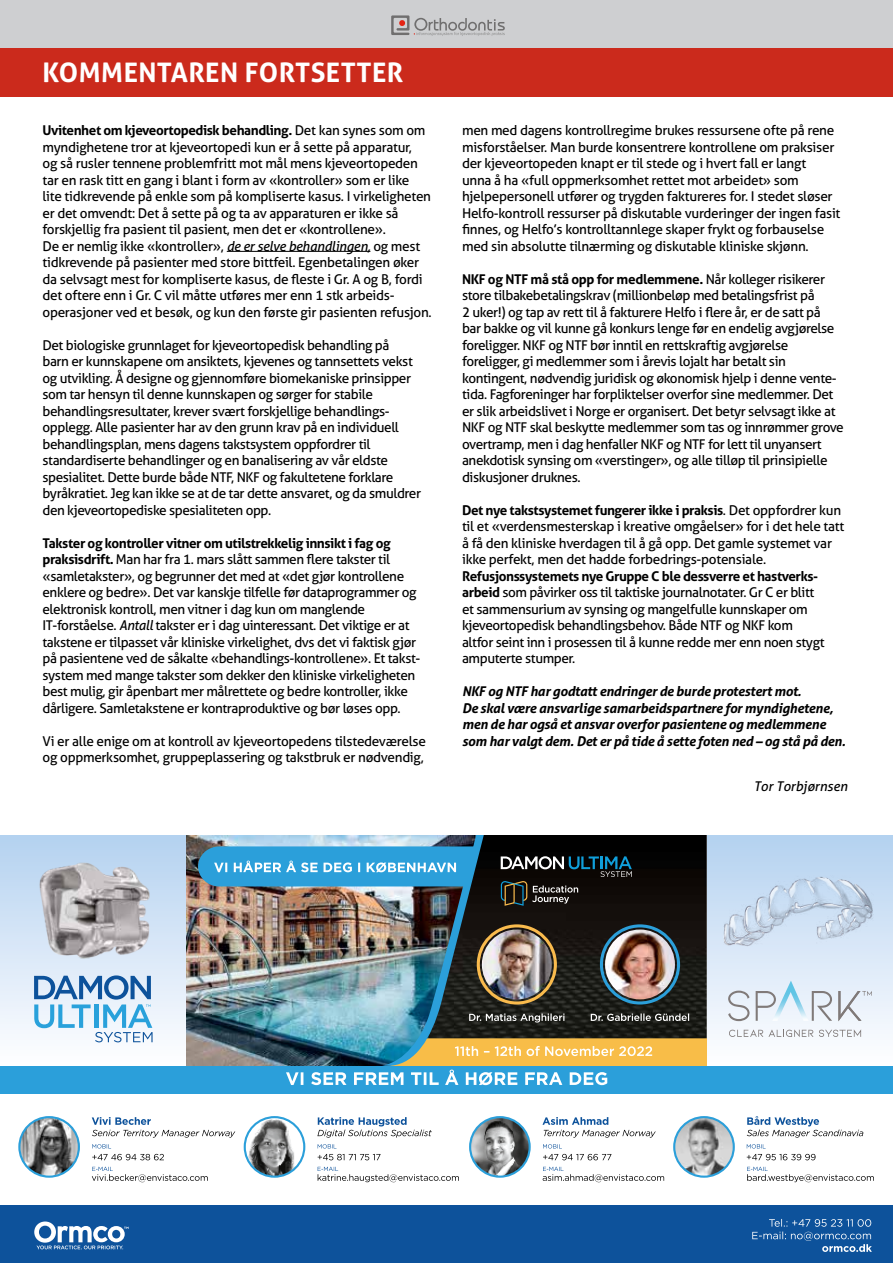
<style>
.page{position:relative;width:893px;height:1263px;background:#fff}
.page>*{position:absolute;margin:0;border:0;box-sizing:border-box;transform-origin:0 0}
.t1{font:700 27px "Aller";letter-spacing:.015em;color:#fff}
.t2{font:13.5px/16.5px "Aller";letter-spacing:-.03em;color:#000}
.t3{font:italic 700 13.5px/16.5px "Aller";letter-spacing:-.02em;color:#000}
.t4{font:italic 13.5px "Aller";color:#000}
.s1{font-weight:700}
.s2{font-style:italic}
</style>
<div class="page">
<div style="left:0;top:0;width:893px;height:51px;background:#cecfd1"></div>
<div style="left:0;top:48px;width:893px;height:49px;background:#cb2a1c"></div>
<svg style="left:391px;top:15px;width:114px;height:21px"></svg>
<hr style="left:227px;top:251px;width:143px;height:1px;background:#000">
<img style="left:21px;top:1119px;width:56px;height:56px">
<div style="left:18px;top:1116px;width:62px;height:62px;border:2px solid #2b9fda;border-radius:30px"></div>
<svg style="left:92px;top:1117px;width:143px;height:20px"></svg>
<svg style="left:92px;top:1144px;width:17px;height:4px"></svg>
<svg style="left:92px;top:1154px;width:72px;height:6px"></svg>
<svg style="left:92px;top:1167px;width:116px;height:15px"></svg>
<img style="left:245px;top:1117px;width:59px;height:60px;border-radius:29px">
<div style="left:244px;top:1116px;width:61px;height:62px;border:2px solid #2b9fda;border-radius:30px"></div>
<svg style="left:317px;top:1117px;width:115px;height:20px"></svg>
<svg style="left:318px;top:1144px;width:17px;height:4px"></svg>
<svg style="left:318px;top:1154px;width:62px;height:6px"></svg>
<svg style="left:318px;top:1167px;width:141px;height:15px"></svg>
<img style="left:470px;top:1117px;width:60px;height:60px;border-radius:30px">
<div style="left:469px;top:1116px;width:62px;height:62px;border:2px solid #2b9fda;border-radius:30px"></div>
<svg style="left:542px;top:1117px;width:114px;height:20px"></svg>
<svg style="left:543px;top:1144px;width:17px;height:4px"></svg>
<svg style="left:747px;top:1144px;width:17px;height:4px"></svg>
<svg style="left:543px;top:1154px;width:68px;height:6px"></svg>
<svg style="left:747px;top:1154px;width:68px;height:6px"></svg>
<svg style="left:543px;top:1167px;width:121px;height:15px"></svg>
<img style="left:676px;top:1119px;width:56px;height:56px">
<div style="left:673px;top:1116px;width:62px;height:62px;border:2px solid #2b9fda;border-radius:30px"></div>
<svg style="left:747px;top:1116px;width:116px;height:21px"></svg>
<svg style="left:747px;top:1167px;width:127px;height:15px"></svg>
<div style="left:0;top:1205px;width:893px;height:58px;background:#0d529b"></div>
<svg style="left:752px;top:1219px;width:120px;height:33px"></svg>
<svg style="left:34px;top:1221px;width:95px;height:28px"></svg>
<div style="left:0;top:836px;width:186px;height:229px;background:linear-gradient(to bottom,#b5d2f0,#fefeff)"></div>
<img style="left:26px;top:837px;width:133px;height:144px">
<svg style="left:707px;top:836px;width:186px;height:202px"></svg>
<img style="left:707px;top:852px;width:186px;height:126px">
<img style="left:186px;top:836px;width:12px;height:229px">
<div style="left:0;top:1065px;width:893px;height:28px;background:#2b9fda"></div>
<svg style="left:728px;top:991px;width:21px;height:30px"></svg>
<svg style="left:756px;top:991px;width:16px;height:30px"></svg>
<svg style="left:812px;top:991px;width:20px;height:30px"></svg>
<img style="left:772px;top:980px;width:37px;height:41px">
<svg style="left:729px;top:1029px;width:84px;height:8px"></svg>
<svg style="left:819px;top:1029px;width:42px;height:8px"></svg>
<svg style="left:838px;top:991px;width:34px;height:30px"></svg>
<svg style="left:34px;top:975px;width:119px;height:67px"></svg>
<img style="left:198px;top:836px;width:509px;height:249px">
<h1 class="t1" style="left:43px;top:55px;width:362px">KOMMENTAREN FORTSETTER</h1>
<p class="t2" style="left:43px;top:122px;width:391px"><span class="s1">Uvitenhet om kjeveortopedisk behandling.</span> Det kan synes som om myndighetene tror at kjeveortopedi kun er å sette på apparatur,<br>og så rusler tennene problemfritt mot mål mens kjeveortopeden tar en rask titt en gang i blant i form av «kontroller» som er like lite tidkrevende på enkle som på kompliserte kasus. I virkeligheten er det omvendt: Det å sette på og ta av apparaturen er ikke så forskjellig fra pasient til pasient, men det er «kontrollene».<br>De er nemlig ikke «kontroller», <span class="s2">de er selve behandlingen,</span> og mest tidkrevende på pasienter med store bittfeil. Egenbetalingen øker da selvsagt mest for kompliserte kasus, de fleste i Gr. A og B, fordi det oftere enn i Gr. C vil måtte utføres mer enn 1 stk arbeids&shy;operasjoner ved et besøk, og kun den første gir pasienten refusjon.</p>
<p class="t2" style="left:43px;top:336px;width:380px">Det biologiske grunnlaget for kjeveortopedisk behandling på<br>barn er kunnskapene om ansiktets, kjevenes og tannsettets vekst og utvikling. Å designe og gjennomføre biomekaniske prinsipper som tar hensyn til denne kunnskapen og sørger for stabile behandlingsresultater, krever svært forskjellige behandlings&shy;opplegg. Alle pasienter har av den grunn krav på en individuell behandlingsplan, mens dagens takstsystem oppfordrer til standardiserte behandlinger og en banalisering av vår eldste spesialitet. Dette burde både NTF, NKF og fakultetene forklare byråkratiet. Jeg kan ikke se at de tar dette ansvaret, og da smuldrer den kjeveortopediske spesialiteten opp.</p>
<p class="t2" style="left:43px;top:534px;width:379px"><span class="s1">Takster og kontroller vitner om utilstrekkelig innsikt i fag og praksisdrift.</span> Man har fra 1. mars slått sammen flere takster til «samletakster», og begrunner det med at «det gjør kontrollene enklere og bedre». Det var kanskje tilfelle før dataprogrammer og elektronisk kontroll, men vitner i dag kun om manglende IT-forståelse. <span class="s2">Antall</span> takster er i dag uinteressant. Det viktige er at takstene er tilpasset vår kliniske virkelighet, dvs det vi faktisk gjør på pasientene ved de såkalte «behandlings-kontrollene». Et takst&shy;system med mange takster som dekker den kliniske virkeligheten best mulig, gir åpenbart mer målrettete og bedre kontroller, ikke dårligere. Samletakstene er kontraproduktive og bør løses opp.</p>
<p class="t2" style="left:43px;top:732px;width:385px">Vi er alle enige om at kontroll av kjeveortopedens tilstedeværelse og oppmerksomhet, gruppeplassering og takstbruk er nødvendig,</p>
<p class="t2" style="left:462px;top:122px;width:380px">men med dagens kontrollregime brukes ressursene ofte på rene misforståelser. Man burde konsentrere kontrollene om praksiser der kjeveortopeden knapt er til stede og i hvert fall er langt<br>unna å ha «full oppmerksomhet rettet mot arbeidet» som hjelpepersonell utfører og trygden faktureres for. I stedet sløser Helfo-kontroll ressurser på diskutable vurderinger der ingen fasit finnes, og Helfo’s kontrolltannlege skaper frykt og forbauselse med sin absolutte tilnærming og diskutable kliniske skjønn.</p>
<p class="t2" style="left:462px;top:270px;width:383px"><span class="s1">NKF og NTF må stå opp for medlemmene.</span> Når kolleger risikerer store tilbakebetalingskrav (millionbeløp med betalingsfrist på<br>2 uker!) og tap av rett til å fakturere Helfo i flere år, er de satt på<br>bar bakke og vil kunne gå konkurs lenge før en endelig avgjørelse foreligger. NKF og NTF bør inntil en rettskraftig avgjørelse foreligger, gi medlemmer som i årevis lojalt har betalt sin kontingent, nødvendig juridisk og økonomisk hjelp i denne vente&shy;tida. Fagforeninger har forpliktelser overfor sine medlemmer. Det er slik arbeidslivet i Norge er organisert. Det betyr selvsagt ikke at NKF og NTF skal beskytte medlemmer som tas og innrømmer grove overtramp, men i dag henfaller NKF og NTF for lett til unyansert anekdotisk synsing om «verstinger», og alle tilløp til prinsipielle diskusjoner druknes.</p>
<p class="t2" style="left:462px;top:501px;width:384px"><span class="s1">Det nye takstsystemet fungerer ikke i praksis</span>. Det oppfordrer kun til et «verdensmesterskap i kreative omgåelser» for i det hele tatt å få den kliniske hverdagen til å gå opp. Det gamle systemet var ikke perfekt, men det hadde forbedrings-potensiale.</p>
<p class="t2" style="left:462px;top:567px;width:364px"><span class="s1">Refusjonssystemets nye Gruppe C ble dessverre et hastverks&shy;arbeid</span> som påvirker oss til taktiske journalnotater. Gr C er blitt et sammensurium av synsing og mangelfulle kunnskaper om kjeveortopedisk behandlingsbehov. Både NTF og NKF kom altfor seint inn i prosessen til å kunne redde mer enn noen stygt amputerte stumper.</p>
<p class="t3" style="left:462px;top:683px;width:385px">NKF og NTF har godtatt endringer de burde protestert mot.<br>De skal være ansvarlige samarbeidspartnere for myndighetene, men de har også et ansvar overfor pasientene og medlemmene som har valgt dem. Det er på tide å sette foten ned – og stå på den.</p>
<p class="t4" style="left:754px;top:778px;width:95px">Tor Torbjørnsen</p>
</div>
